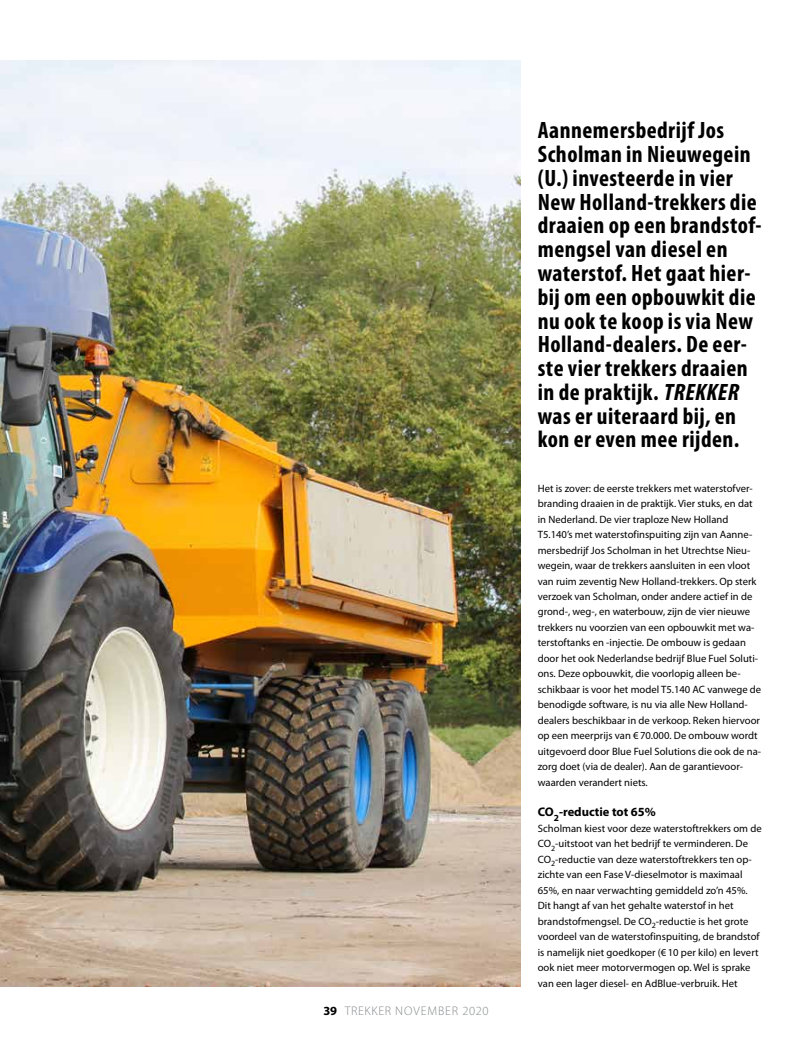
<style>
.page{position:relative;width:812px;height:1046px;background:#fff}
.page>*{position:absolute;margin:0;border:0;box-sizing:border-box;transform-origin:0 0}
.t1{font:700 condensed 23.75px/23.8px "Myriad Pro";letter-spacing:.02em;color:#000}
.t2{font:300 12.5px "Myriad Pro";letter-spacing:.05em;color:#86888a}
.t3{font:700 12.5px "Myriad Pro";color:#000}
.t4{font:10.62px/15.5px "Myriad Pro";color:#000}
.s1{font-weight:700;color:#000}
.s2{font-style:italic}
</style>
<div class="page">
<img style="left:0;top:60px;width:520px;height:926px">
<p class="t2" style="left:323px;top:1003px;width:167px"><span class="s1">39</span> TREKKER NOVEMBER 2020</p>
<p class="t1" style="left:537px;top:118px;width:225px">Aannemersbedrijf Jos<br>Scholman in Nieuwegein (U.) investeerde in vier<br>New Holland-trekkers die draaien op een brandstof&shy;mengsel van diesel en waterstof. Het gaat hier&shy;bij om een opbouwkit die nu ook te koop is via New<br>Holland-dealers. De eer&shy;ste vier trekkers draaien in de praktijk. <span class="s2">TREKKER </span>was er uiteraard bij, en kon er even mee rijden.</p>
<p class="t4" style="left:537px;top:480px;width:225px">Het is zover: de eerste trekkers met waterstofver&shy;branding draaien in de praktijk. Vier stuks, en dat in Nederland. De vier traploze New Holland T5.140’s met waterstofinspuiting zijn van Aanne&shy;mersbedrijf Jos Scholman in het Utrechtse Nieu&shy;wegein, waar de trekkers aansluiten in een vloot van ruim zeventig New Holland-trekkers. Op sterk verzoek van Scholman, onder andere actief in de grond-, weg-, en waterbouw, zijn de vier nieuwe trekkers nu voorzien van een opbouwkit met wa&shy;terstoftanks en -injectie. De ombouw is gedaan door het ook Nederlandse bedrijf Blue Fuel Soluti&shy;ons. Deze opbouwkit, die voorlopig alleen be&shy;schikbaar is voor het model T5.140 AC vanwege de benodigde software, is nu via alle New Holland&shy;dealers beschikbaar in de verkoop. Reken hiervoor op een meerprijs van €70.000. De ombouw wordt uitgevoerd door Blue Fuel Solutions die ook de na&shy;zorg doet (via de dealer). Aan de garantievoor&shy;waarden verandert niets.</p>
<p class="t3" style="left:537px;top:804px;width:119px">CO<sub>2</sub>-reductie tot 65%</p>
<p class="t4" style="left:537px;top:820px;width:225px">Scholman kiest voor deze waterstoftrekkers om de CO<sub>2</sub>-uitstoot van het bedrijf te verminderen. De CO<sub>2</sub>-reductie van deze waterstoftrekkers ten op&shy;zichte van een Fase V-dieselmotor is maximaal 65%, en naar verwachting gemiddeld zo’n 45%.<br>Dit hangt af van het gehalte waterstof in het brandstofmengsel. De CO<sub>2</sub>-reductie is het grote voordeel van de waterstofinspuiting, de brandstof is namelijk niet goedkoper (€ 10 per kilo) en levert ook niet meer motorvermogen op. Wel is sprake van een lager diesel- en AdBlue-verbruik. Het</p>
</div>
